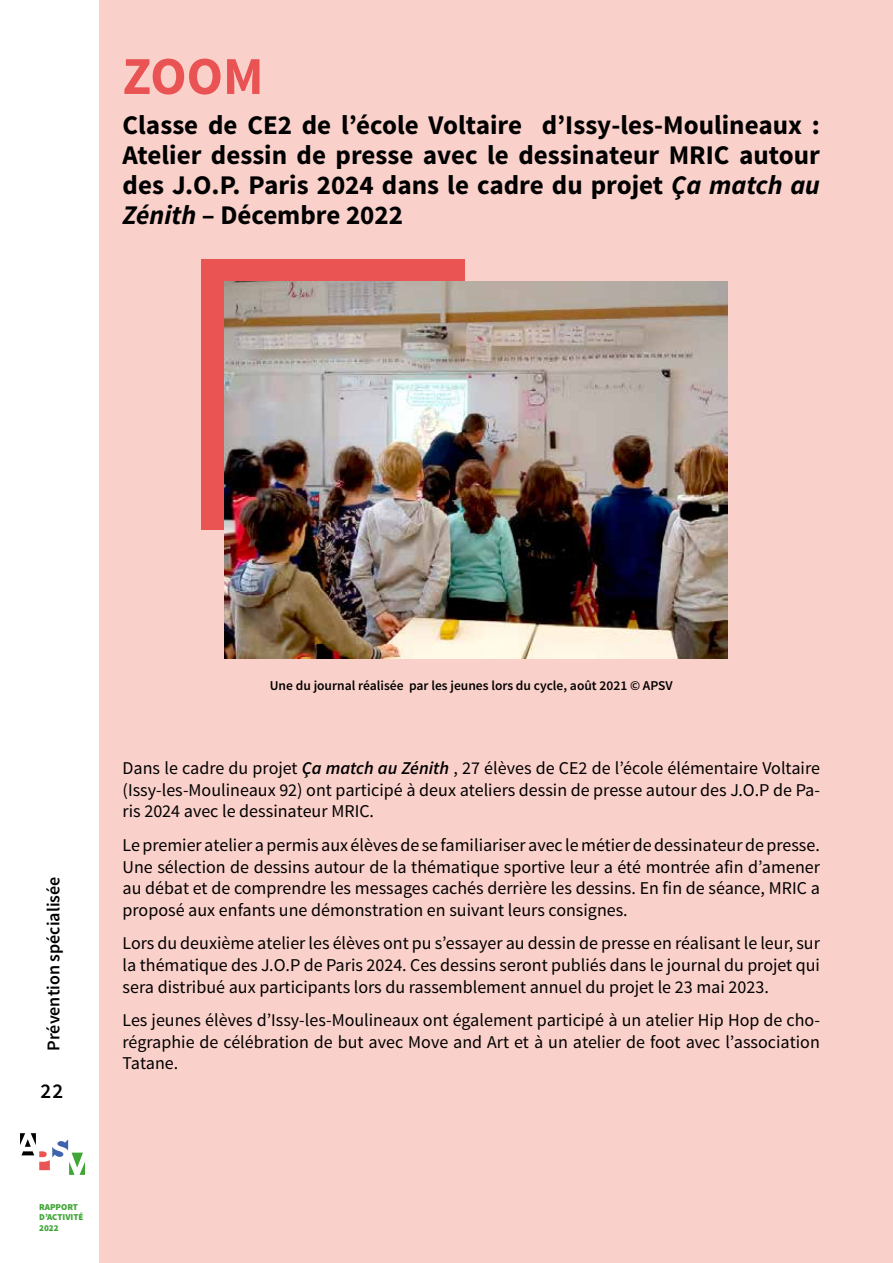
<style>
.page{position:relative;width:893px;height:1263px;background:#fff}
.page>*{position:absolute;margin:0;border:0;box-sizing:border-box;transform-origin:0 0}
.t1{font:700 53.25px "Source Sans Pro";color:#ea5353}
.t2{font:700 27px/30px "Source Sans Pro";color:#000;text-align:justify}
.t3{font:600 21px "Source Sans Pro";color:#000}
.t4{font:18px/21.6px "Source Sans Pro";color:#000;text-align:justify}
.t5{font:600 18px "Source Sans Pro";color:#000}
.t6{font:600 13.5px "Source Sans Pro";color:#000}
.t7{font:900 9px/10.5px "Source Sans Pro";color:#3fa535}
.s1{font-style:italic}
.s2{font-weight:600;font-style:italic}
</style>
<div class="page">
<div style="left:99px;top:0;width:794px;height:1263px;background:#fad0ca"></div>
<svg style="left:20px;top:1133px;width:65px;height:42px"></svg>
<div style="left:202px;top:259px;width:263px;height:270px;background:#ea5452"></div>
<img style="left:225px;top:281px;width:503px;height:377px">
<h1 class="t1" style="left:123px;top:42px;width:142px">ZOOM</h1>
<h2 class="t2" style="left:123px;top:111px;width:699px">Classe de CE2 de l’école Voltaire d’Issy-les-Moulineaux :<br>Atelier dessin de presse avec le dessinateur MRIC autour des J.O.P. Paris 2024 dans le cadre du projet <span class="s1">Ça match au Zénith</span> – Décembre 2022</h2>
<p class="t5" style="left:42px;top:1051px;width:176px;rotate:-90deg">Prévention spécialisée</p>
<p class="t3" style="left:41px;top:1078px;width:24px">22</p>
<p class="t6" style="left:270px;top:676px;width:404px">Une du journal réalisée par les jeunes lors du cycle, août 2021 © APSV</p>
<p class="t4" style="left:123px;top:758px;width:699px">Dans le cadre du projet <span class="s2">Ça match au Zénith</span> , 27 élèves de CE2 de l’école élémentaire Voltaire (Issy-les-Moulineaux 92) ont participé à deux ateliers dessin de presse autour des J.O.P de Pa&shy;ris 2024 avec le dessinateur MRIC.</p>
<p class="t4" style="left:123px;top:834px;width:699px">Le premier atelier a permis aux élèves de se familiariser avec le métier de dessinateur de presse.<br>Une sélection de dessins autour de la thématique sportive leur a été montrée afin d’amener au débat et de comprendre les messages cachés derrière les dessins. En fin de séance, MRIC a proposé aux enfants une démonstration en suivant leurs consignes.</p>
<p class="t4" style="left:123px;top:933px;width:699px">Lors du deuxième atelier les élèves ont pu s’essayer au dessin de presse en réalisant le leur, sur la thématique des J.O.P de Paris 2024. Ces dessins seront publiés dans le journal du projet qui sera distribué aux participants lors du rassemblement annuel du projet le 23 mai 2023.</p>
<p class="t4" style="left:123px;top:1010px;width:699px">Les jeunes élèves d’Issy-les-Moulineaux ont également participé à un atelier Hip Hop de cho&shy;régraphie de célébration de but avec Move and Art et à un atelier de foot avec l’association Tatane.</p>
<p class="t7" style="left:39px;top:1202px;width:46px">RAPPORT<br>D’ACTIVITÉ<br>2022</p>
</div>
